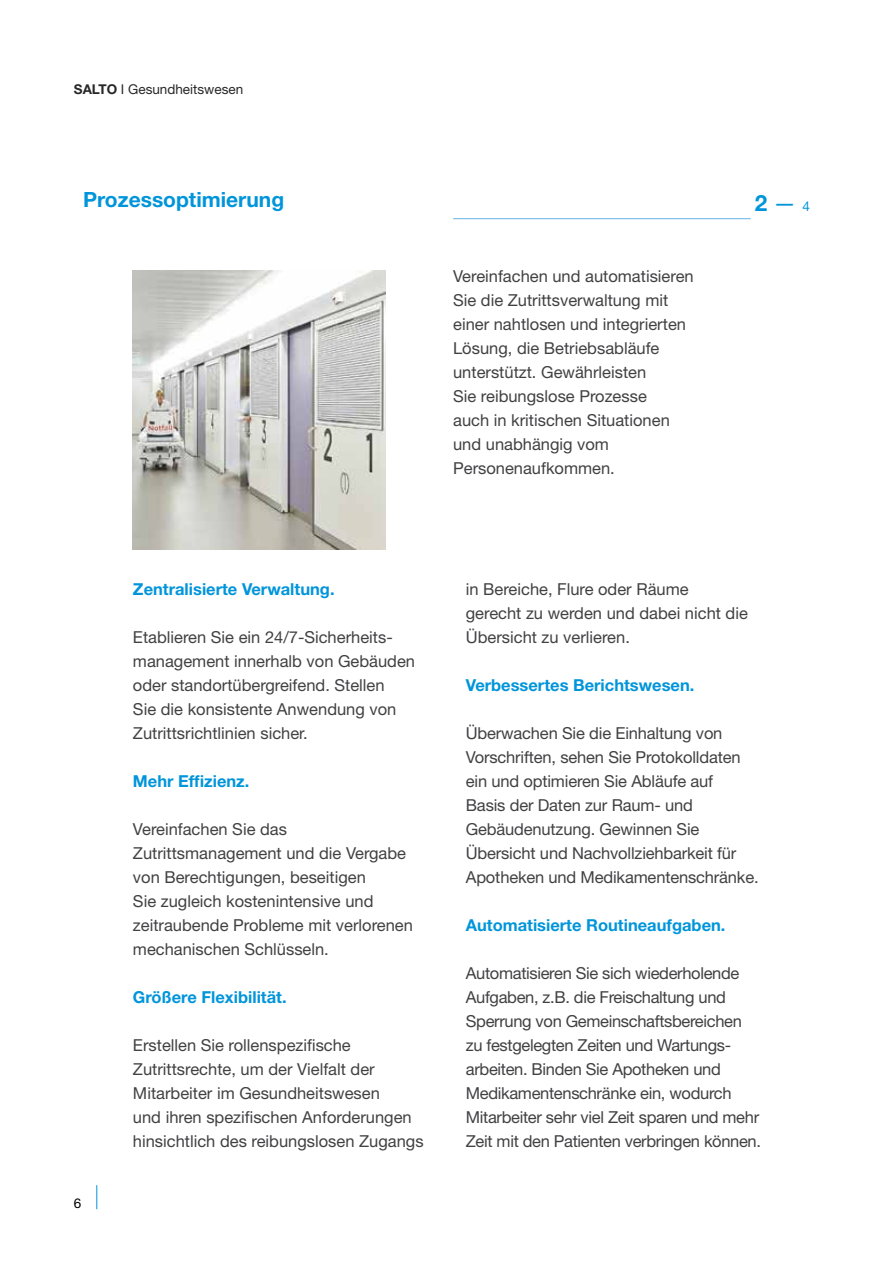
<style>
.page{position:relative;width:893px;height:1263px;background:#fff}
.page>*{position:absolute;margin:0;border:0;box-sizing:border-box;transform-origin:0 0}
.t1{font:700 22.5px "Helvetica Neue LT Std";color:#0095da}
.t2{font:700 21px "Helvetica Neue LT Std";color:#0095da}
.t3{font:16.5px/24px "Helvetica Neue LT Std";color:#414042}
.t4{font:16.5px/24px "Helvetica Neue LT Std";letter-spacing:-.02em;color:#414042}
.t5{font:700 16.5px "Helvetica Neue LT Std";color:#0095da}
.t6{font:13.5px "Helvetica Neue LT Std";color:#292829}
.t7{font:13.5px "Helvetica Neue LT Std";color:#000}
.s1{font-weight:700}
.s2{font-weight:400}
.s3{font-weight:400;font-size:13.5px}
</style>
<div class="page">
<svg style="left:96px;top:1185px;width:1px;height:24px"></svg>
<hr style="left:453px;top:218px;width:298px;height:1px;background:#75bee9">
<img style="left:133px;top:270px;width:252px;height:279px">
<p class="t6" style="left:74px;top:81px;width:171px"><span class="s1">SALTO</span> I Gesundheitswesen</p>
<p class="t2" style="left:83px;top:186px;width:203px">Prozessoptimierung</p>
<p class="t3" style="left:453px;top:264px;width:242px">Vereinfachen und automatisieren<br>Sie die Zutrittsverwaltung mit einer nahtlosen und integrierten<br>Lösung, die Betriebsabläufe unterstützt. Gewährleisten<br>Sie reibungslose Prozesse<br>auch in kritischen Situationen und unabhängig vom<br>Personenaufkommen.</p>
<h1 class="t1" style="left:755px;top:189px;width:57px">2 <span class="s2">—</span> <span class="s3">4</span></h1>
<p class="t7" style="left:74px;top:1195px;width:9px">6</p>
<p class="t5" style="left:133px;top:579px;width:203px">Zentralisierte Verwaltung.</p>
<p class="t3" style="left:133px;top:625px;width:284px">Etablieren Sie ein 24/7-Sicherheits&shy;management innerhalb von Gebäuden oder standortübergreifend. Stellen<br>Sie die konsistente Anwendung von Zutrittsrichtlinien sicher.</p>
<p class="t5" style="left:133px;top:771px;width:118px">Mehr Effizienz.</p>
<p class="t3" style="left:133px;top:817px;width:281px">Vereinfachen Sie das<br>Zutrittsmanagement und die Vergabe von Berechtigungen, beseitigen<br>Sie zugleich kostenintensive und zeitraubende Probleme mit verlorenen mechanischen Schlüsseln.</p>
<p class="t5" style="left:133px;top:987px;width:155px">Größere Flexibilität.</p>
<p class="t3" style="left:133px;top:1033px;width:292px">Erstellen Sie rollenspezifische Zutrittsrechte, um der Vielfalt der Mitarbeiter im Gesundheitswesen<br>und ihren spezifischen Anforderungen hinsichtlich des reibungslosen Zugangs</p>
<p class="t3" style="left:466px;top:577px;width:284px">in Bereiche, Flure oder Räume gerecht zu werden und dabei nicht die<br>Übersicht zu verlieren.</p>
<p class="t5" style="left:466px;top:675px;width:230px">Verbessertes Berichtswesen.</p>
<p class="t3" style="left:466px;top:721px;width:294px">Überwachen Sie die Einhaltung von Vorschriften, sehen Sie Protokolldaten ein und optimieren Sie Abläufe auf<br>Basis der Daten zur Raum- und Gebäudenutzung. Gewinnen Sie Übersicht und Nachvollziehbarkeit für Apotheken und Medikamentenschränke.</p>
<p class="t5" style="left:466px;top:915px;width:261px">Automatisierte Routineaufgaben.</p>
<p class="t4" style="left:466px;top:961px;width:297px">Automatisieren Sie sich wiederholende Aufgaben, z.B. die Freischaltung und Sperrung von Gemeinschaftsbereichen zu festgelegten Zeiten und Wartungs&shy;arbeiten. Binden Sie Apotheken und Medikamentenschränke ein, wodurch Mitarbeiter sehr viel Zeit sparen und mehr Zeit mit den Patienten verbringen können.</p>
</div>
